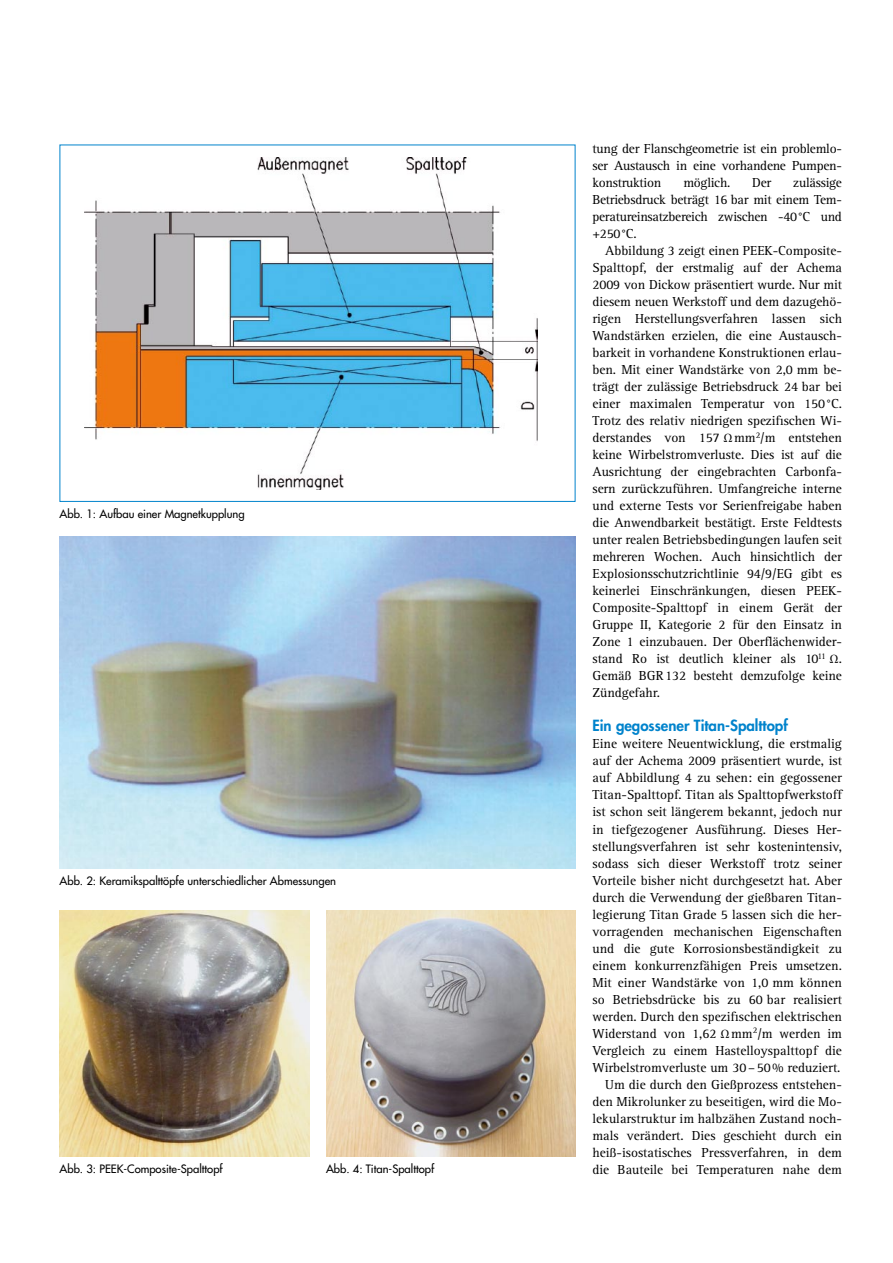
<style>
.page{position:relative;width:893px;height:1263px;background:#fff}
.page>*{position:absolute;margin:0;border:0;box-sizing:border-box;transform-origin:0 0}
.t1{font:800 15px "Futura Std";color:#0083cc}
.t2{font:13.5px/17px "Rotis Serif Std";color:#000;text-align:justify}
.t3{font:13.5px "Rotis Serif Std";letter-spacing:-.02em;color:#000}
.t4{font:500 11.25px "Futura Std";color:#000}
</style>
<div class="page">
<img style="left:60px;top:910px;width:249px;height:247px">
<img style="left:326px;top:910px;width:249px;height:247px">
<img style="left:60px;top:537px;width:515px;height:331px">
<img style="left:84px;top:158px;width:454px;height:332px">
<p class="t4" style="left:60px;top:507px;width:187px">Abb. 1: Aufbau einer Magnetkupplung</p>
<p class="t4" style="left:60px;top:874px;width:278px">Abb. 2: Keramikspalttöpfe unterschiedlicher Abmessungen</p>
<p class="t4" style="left:60px;top:1162px;width:165px">Abb. 3: PEEK-Composite-Spalttopf</p>
<p class="t4" style="left:326px;top:1162px;width:110px">Abb. 4: Titan-Spalttopf</p>
<p class="t2" style="left:592px;top:141px;width:251px">tung der Flanschgeometrie ist ein problemlo&shy;ser Austausch in eine vorhandene Pumpen&shy;konstruktion</p>
<p class="t2" style="left:592px;top:175px;width:251px;text-indent:201px">zulässige Betriebsdruck beträgt 16 bar mit einem Tem&shy;peratureinsatzbereich zwischen -40°C und +250°C.</p>
<p class="t2" style="left:592px;top:243px;width:251px;text-indent:13px">Abbildung 3 zeigt einen PEEK-Composite-Spalttopf, der erstmalig auf der Achema 2009 von Dickow präsentiert wurde. Nur mit diesem neuen Werkstoff und dem dazugehö&shy;rigen Herstellungsverfahren lassen sich Wandstärken erzielen, die eine Austausch&shy;barkeit in vorhandene Konstruktionen erlau&shy;ben. Mit einer Wandstärke von 2,0 mm be&shy;trägt der zulässige Betriebsdruck 24 bar bei einer maximalen Temperatur von 150°C.<br>Trotz des relativ niedrigen spezifischen Wi&shy;derstandes von 157 Ωmm<sup>2</sup>/m entstehen keine Wirbelstromverluste. Dies ist auf die Ausrichtung der eingebrachten Carbonfa&shy;sern zurückzuführen. Umfangreiche interne und externe Tests vor Serienfreigabe haben die Anwendbarkeit bestätigt. Erste Feldtests unter realen Betriebsbedingungen laufen seit mehreren Wochen. Auch hinsichtlich der Explosionsschutzrichtlinie 94/9/EG gibt es keinerlei Einschränkungen, diesen PEEK-Composite-Spalttopf in einem Gerät der Gruppe II, Kategorie 2 für den Einsatz in Zone 1 einzubauen. Der Oberflächenwider&shy;stand Ro ist deutlich kleiner als 10<sup>11</sup> Ω.<br>Gemäß BGR132 besteht demzufolge keine Zündgefahr.</p>
<p class="t1" style="left:592px;top:716px;width:197px">Ein gegossener Titan-Spalttopf</p>
<p class="t2" style="left:592px;top:736px;width:251px;text-align:right">Eine weitere Neuentwicklung, die erstmalig auf der Achema 2009 präsentiert wurde, ist auf Abbildlung 4 zu sehen: ein gegossener Titan-Spalttopf. Titan als Spalttopfwerkstoff ist schon seit längerem bekannt, jedoch nur in tiefgezogener Ausführung. Dieses Her&shy;stellungsverfahren ist sehr kostenintensiv, sodass sich dieser Werkstoff trotz seiner Vorteile bisher nicht durchgesetzt hat. Aber durch die Verwendung der gießbaren Titan&shy;legierung Titan Grade 5 lassen sich die her&shy;vorragenden mechanischen Eigenschaften und die gute Korrosionsbeständigkeit zu einem konkurrenzfähigen Preis umsetzen.<br>Mit einer Wandstärke von 1,0 mm können so Betriebsdrücke bis zu 60 bar realisiert werden. Durch den spezifischen elektrischen Widerstand von 1,62 Ωmm<sup>2</sup>/m werden im Vergleich zu einem Hastelloyspalttopf die Wirbelstromverluste um 30–50% reduziert.<br>Um die durch den Gießprozess entstehen&shy;den Mikrolunker zu beseitigen, wird die Mo&shy;lekularstruktur im halbzähen Zustand noch&shy;mals verändert. Dies geschieht durch ein heiß-isostatisches Pressverfahren, in dem die Bauteile bei Temperaturen nahe dem</p>
<p class="t3" style="left:683px;top:175px;width:48px">möglich.</p>
<p class="t2" style="left:752px;top:175px;width:20px">Der</p>
</div>
